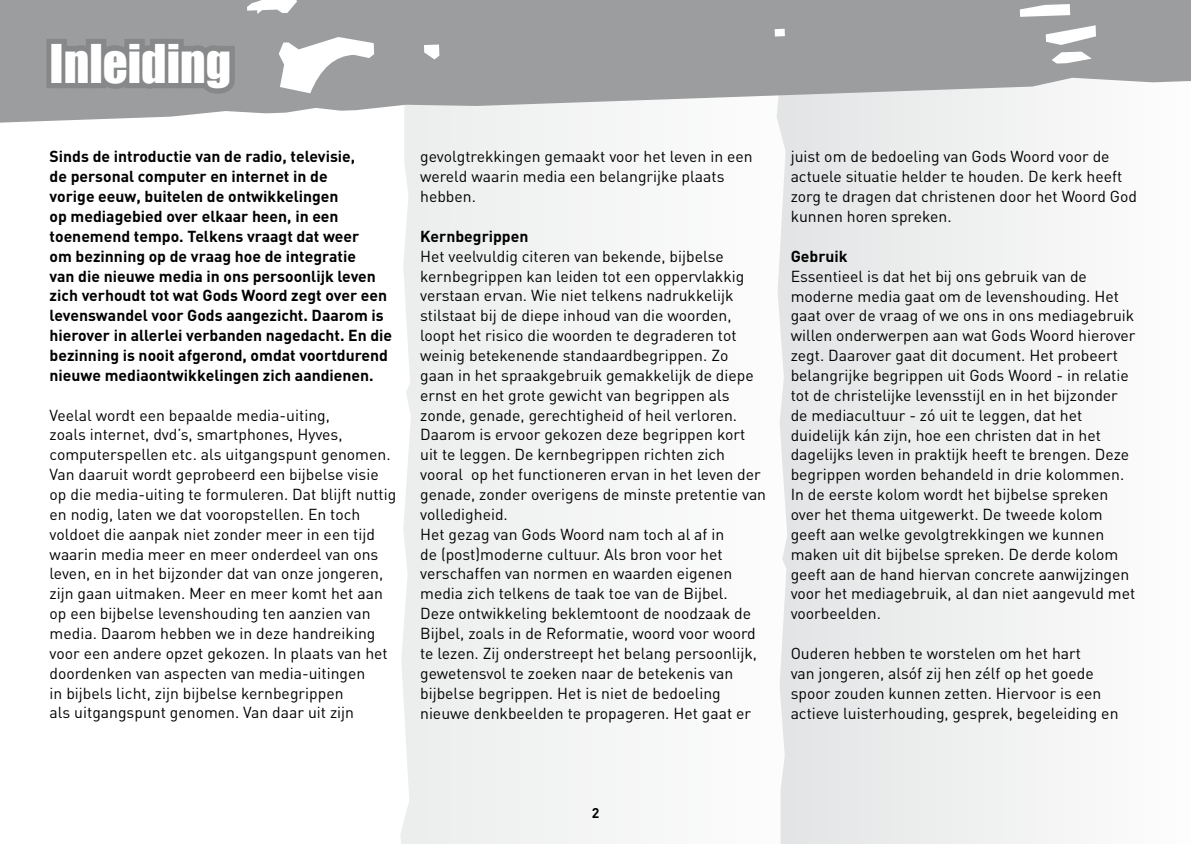
<style>
.page{position:relative;width:1191px;height:844px;background:#fff}
.page>*{position:absolute;margin:0;border:0;box-sizing:border-box;transform-origin:0 0}
.t1{font:49px "Impact";color:#fff}
.t2{font:15.75px/19.8px "DIN";color:#000}
.t3{font:700 15.75px/19.8px "DIN";color:#000}
.t4{font:700 14px "DIN";color:#000}
</style>
<div class="page">
<div style="left:400px;top:123px;width:204px;height:720px;background:#f0f1f1"></div>
<div style="left:777px;top:123px;width:277px;height:720px;background:#eceded"></div>
<svg style="left:0;top:0;width:1191px;height:123px;fill:#9c9d9f"></svg>
<div style="left:46px;top:39px;width:21px;height:49px;border:10px solid #87888a"></div>
<svg style="left:55px;top:34px;width:188px;height:68px;background:#8e8f91"></svg>
<h1 class="t1" style="left:50px;top:26px;width:183px">Inleiding</h1>
<p class="t3" style="left:50px;top:146px;width:344px">Sinds de introductie van de radio, televisie,<br>de personal computer en internet in de<br>vorige eeuw, buitelen de ontwikkelingen<br>op mediagebied over elkaar heen, in een toenemend tempo. Telkens vraagt dat weer<br>om bezinning op de vraag hoe de integratie<br>van die nieuwe media in ons persoonlijk leven zich verhoudt tot wat Gods Woord zegt over een levenswandel voor Gods aangezicht. Daarom is hierover in allerlei verbanden nagedacht. En die bezinning is nooit afgerond, omdat voortdurend nieuwe mediaontwikkelingen zich aandienen.</p>
<p class="t2" style="left:50px;top:404px;width:348px">Veelal wordt een bepaalde media-uiting,<br>zoals internet, dvd’s, smartphones, Hyves, computerspellen etc. als uitgangspunt genomen.<br>Van daaruit wordt geprobeerd een bijbelse visie op die media-uiting te formuleren. Dat blijft nuttig en nodig, laten we dat vooropstellen. En toch voldoet die aanpak niet zonder meer in een tijd waarin media meer en meer onderdeel van ons leven, en in het bijzonder dat van onze jongeren, zijn gaan uitmaken. Meer en meer komt het aan op een bijbelse levenshouding ten aanzien van media. Daarom hebben we in deze handreiking voor een andere opzet gekozen. In plaats van het doordenken van aspecten van media-uitingen<br>in bijbels licht, zijn bijbelse kernbegrippen<br>als uitgangspunt genomen. Van daar uit zijn</p>
<p class="t2" style="left:420px;top:146px;width:334px">gevolgtrekkingen gemaakt voor het leven in een wereld waarin media een belangrijke plaats hebben.</p>
<p class="t3" style="left:420px;top:225px;width:110px">Kernbegrippen</p>
<p class="t2" style="left:420px;top:246px;width:347px">Het veelvuldig citeren van bekende, bijbelse kernbegrippen kan leiden tot een oppervlakkig verstaan ervan. Wie niet telkens nadrukkelijk stilstaat bij de diepe inhoud van die woorden, loopt het risico die woorden te degraderen tot weinig betekenende standaardbegrippen. Zo gaan in het spraakgebruik gemakkelijk de diepe ernst en het grote gewicht van begrippen als zonde, genade, gerechtigheid of heil verloren.<br>Daarom is ervoor gekozen deze begrippen kort uit te leggen. De kernbegrippen richten zich vooral op het functioneren ervan in het leven der genade, zonder overigens de minste pretentie van volledigheid.<br>Het gezag van Gods Woord nam toch al af in<br>de (post)moderne cultuur. Als bron voor het verschaffen van normen en waarden eigenen media zich telkens de taak toe van de Bijbel.<br>Deze ontwikkeling beklemtoont de noodzaak de Bijbel, zoals in de Reformatie, woord voor woord te lezen. Zij onderstreept het belang persoonlijk, gewetensvol te zoeken naar de betekenis van bijbelse begrippen. Het is niet de bedoeling nieuwe denkbeelden te propageren. Het gaat er</p>
<p class="t2" style="left:790px;top:146px;width:348px">juist om de bedoeling van Gods Woord voor de actuele situatie helder te houden. De kerk heeft zorg te dragen dat christenen door het Woord God kunnen horen spreken.</p>
<p class="t3" style="left:790px;top:245px;width:58px">Gebruik</p>
<p class="t2" style="left:790px;top:266px;width:346px">Essentieel is dat het bij ons gebruik van de moderne media gaat om de levenshouding. Het gaat over de vraag of we ons in ons mediagebruik willen onderwerpen aan wat Gods Woord hierover zegt. Daarover gaat dit document. Het probeert belangrijke begrippen uit Gods Woord - in relatie tot de christelijke levensstijl en in het bijzonder de mediacultuur - zó uit te leggen, dat het duidelijk kán zijn, hoe een christen dat in het dagelijks leven in praktijk heeft te brengen. Deze begrippen worden behandeld in drie kolommen.<br>In de eerste kolom wordt het bijbelse spreken over het thema uitgewerkt. De tweede kolom geeft aan welke gevolgtrekkingen we kunnen maken uit dit bijbelse spreken. De derde kolom geeft aan de hand hiervan concrete aanwijzingen voor het mediagebruik, al dan niet aangevuld met voorbeelden.</p>
<p class="t2" style="left:790px;top:643px;width:329px">Ouderen hebben te worstelen om het hart<br>van jongeren, alsóf zij hen zélf op het goede spoor zouden kunnen zetten. Hiervoor is een actieve luisterhouding, gesprek, begeleiding en</p>
<p class="t4" style="left:591px;top:803px;width:9px">2</p>
</div>
